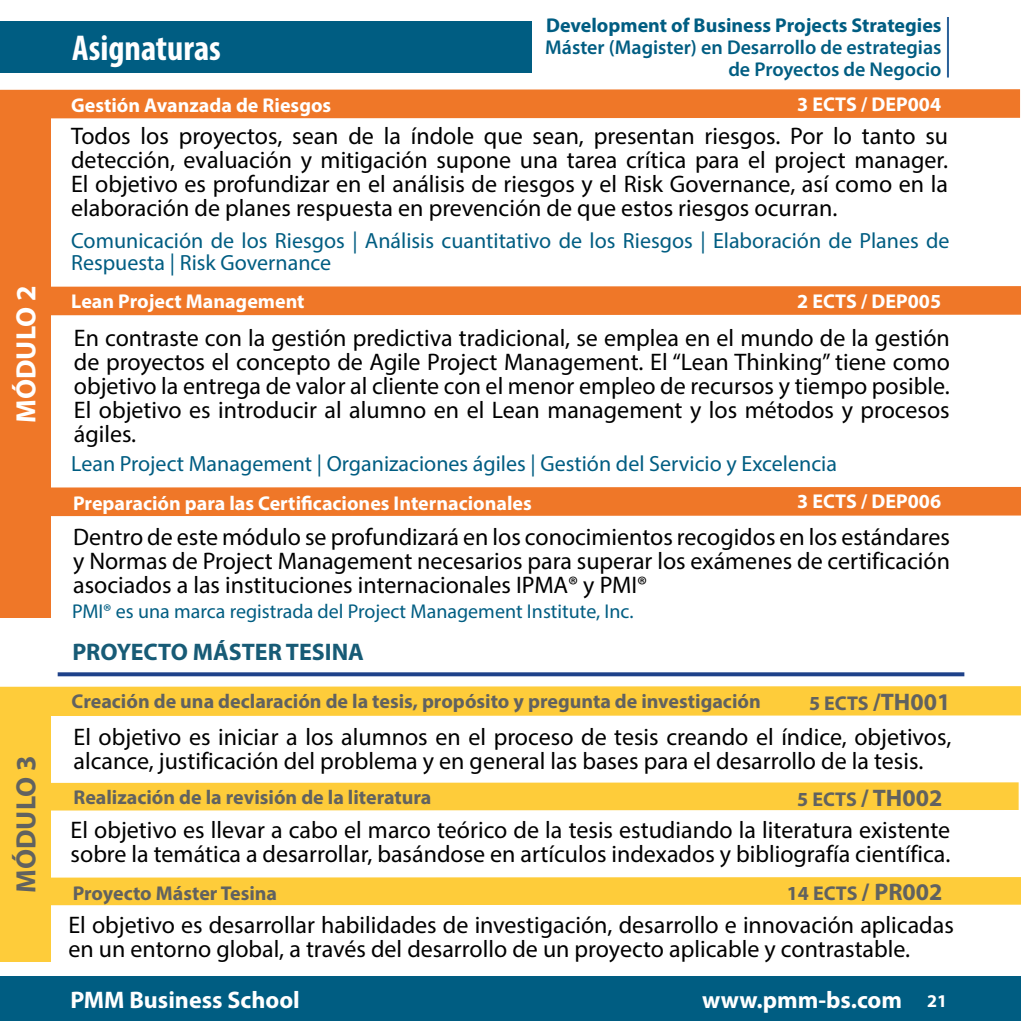
<style>
.page{position:relative;width:1021px;height:1021px;background:#fff}
.page>*{position:absolute;margin:0;border:0;box-sizing:border-box;transform-origin:0 0}
.t1{font:700 condensed 36px "Myriad Pro";color:#fff}
.t2{font:700 28px "Myriad Pro";color:#616260}
.t3{font:700 28px "Myriad Pro";color:#fff}
.t4{font:24px/24px "Myriad Pro";color:#000;text-align:justify}
.t5{font:700 24px "Myriad Pro";color:#fff}
.t6{font:700 24px "Myriad Pro";color:#616260}
.t7{font:700 24px "Myriad Pro";color:#175b76}
.t8{font:22px/22px "Myriad Pro";color:#005d82}
.t9{font:700 20px "Myriad Pro";color:#616260}
.t10{font:700 20px "Myriad Pro";color:#fff}
.t11{font:600 20px/22px "Myriad Pro";color:#005d82;text-align:right}
.t12{font:20px "Myriad Pro";color:#005d82}
.t13{font:700 20px "Myriad Pro";color:#005d82}
.t14{font:700 18px "Myriad Pro";color:#fff}
.s1{font-size:20px}
.s2{font-size:24px}
</style>
<div class="page">
<div style="left:0;top:976px;width:1020px;height:44px;background:#005d82"></div>
<div style="left:0;top:21px;width:531px;height:51px;background:#005d82"></div>
<hr style="left:946px;top:17px;width:2px;height:60px;background:#2b6199">
<div style="left:0;top:487px;width:1020px;height:29px;background:#ef7728"></div>
<svg style="left:58px;top:672px;width:906px;height:4px;background:#2f5092"></svg>
<div style="left:0;top:686px;width:1020px;height:30px;background:#fecc3a"></div>
<div style="left:0;top:877px;width:1020px;height:28px;background:#fecc3a"></div>
<div style="left:0;top:782px;width:1018px;height:28px;background:#fecc3a"></div>
<div style="left:0;top:687px;width:50px;height:274px;background:#fecc3a"></div>
<div style="left:1px;top:286px;width:1019px;height:29px;background:#ef7728"></div>
<div style="left:0;top:89px;width:1020px;height:29px;background:#ef7728"></div>
<div style="left:0;top:90px;width:50px;height:528px;background:#ef7728"></div>
<p class="t3" style="left:8px;top:423px;width:138px;rotate:-90deg">MÓDULO 2</p>
<p class="t2" style="left:8px;top:892px;width:138px;rotate:-90deg">MÓDULO 3</p>
<h1 class="t1" style="left:72px;top:25px;width:150px">Asignaturas</h1>
<p class="t13" style="left:546px;top:12px;width:397px">Development of Business Projects Strategies</p>
<p class="t11" style="left:545px;top:36px;width:398px">Máster (Magister) en Desarrollo de estrategias de Proyectos de Negocio</p>
<p class="t10" style="left:71px;top:92px;width:262px">Gestión Avanzada de Riesgos</p>
<p class="t10" style="left:797px;top:91px;width:145px">3 ECTS / DEP004</p>
<p class="t4" style="left:71px;top:124px;width:878px">Todos los proyectos, sean de la índole que sean, presentan riesgos. Por lo tanto su detección, evaluación y mitigación supone una tarea crítica para el project manager.<br>El objetivo es profundizar en el análisis de riesgos y el Risk Governance, así como en la elaboración de planes respuesta en prevención de que estos riesgos ocurran.</p>
<p class="t8" style="left:71px;top:229px;width:880px">Comunicación de los Riesgos | Análisis cuantitativo de los Riesgos | Elaboración de Planes de<br>Respuesta | Risk Governance</p>
<p class="t10" style="left:71px;top:288px;width:235px">Lean Project Management</p>
<p class="t10" style="left:797px;top:288px;width:145px">2 ECTS / DEP005</p>
<p class="t4" style="left:74px;top:326px;width:877px">En contraste con la gestión predictiva tradicional, se emplea en el mundo de la gestión de proyectos el concepto de Agile Project Management. El “Lean Thinking” tiene como objetivo la entrega de valor al cliente con el menor empleo de recursos y tiempo posible.<br>El objetivo es introducir al alumno en el Lean management y los métodos y procesos ágiles.</p>
<p class="t8" style="left:71px;top:452px;width:767px">Lean Project Management | Organizaciones ágiles | Gestión del Servicio y Excelencia</p>
<p class="t10" style="left:73px;top:490px;width:460px">Preparación para las Certificaciones Internacionales</p>
<p class="t10" style="left:797px;top:488px;width:145px">3 ECTS / DEP006</p>
<p class="t4" style="left:73px;top:525px;width:878px">Dentro de este módulo se profundizará en los conocimientos recogidos en los estándares y Normas de Project Management necesarios para superar los exámenes de certificación asociados a las instituciones internacionales IPMA® y PMI®</p>
<p class="t12" style="left:72px;top:599px;width:563px">PMI® es una marca registrada del Project Management Institute, Inc.</p>
<p class="t7" style="left:72px;top:636px;width:293px">PROYECTO MÁSTER TESINA</p>
<p class="t9" style="left:72px;top:688px;width:690px">Creación de una declaración de la tesis, propósito y pregunta de investigación</p>
<p class="t6" style="left:809px;top:686px;width:143px"><span class="s1">5 ECTS</span> /TH001</p>
<p class="t4" style="left:74px;top:724px;width:879px">El objetivo es iniciar a los alumnos en el proceso de tesis creando el índice, objetivos, alcance, justificación del problema y en general las bases para el desarrollo de la tesis.</p>
<p class="t9" style="left:73px;top:784px;width:359px">Realización de la revisión de la literatura</p>
<p class="t6" style="left:797px;top:782px;width:147px"><span class="s1">5 ECTS</span> / TH002</p>
<p class="t4" style="left:71px;top:817px;width:881px">El objetivo es llevar a cabo el marco teórico de la tesis estudiando la literatura existente sobre la temática a desarrollar, basándose en artículos indexados y bibliografía científica.</p>
<p class="t9" style="left:73px;top:879px;width:206px">Proyecto Máster Tesina</p>
<p class="t9" style="left:786px;top:880px;width:157px">14 ECTS <span class="s2">/ PR002</span></p>
<p class="t4" style="left:68px;top:912px;width:886px">El objetivo es desarrollar habilidades de investigación, desarrollo e innovación aplicadas en un entorno global, a través del desarrollo de un proyecto aplicable y contrastable.</p>
<p class="t5" style="left:70px;top:984px;width:231px">PMM Business School</p>
<p class="t5" style="left:702px;top:984px;width:201px">www.pmm-bs.com</p>
<p class="t14" style="left:927px;top:989px;width:21px">21</p>
</div>
